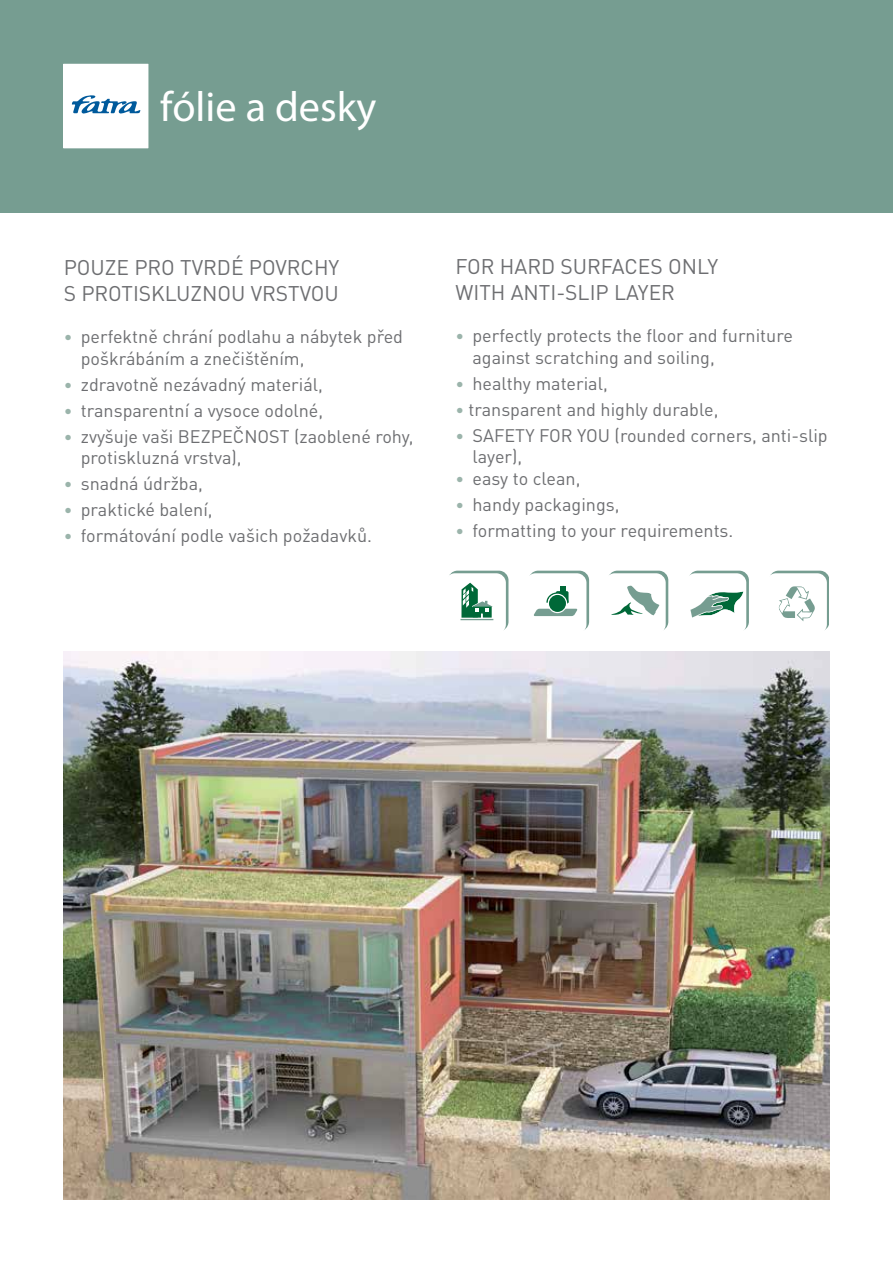
<style>
.page{position:relative;width:893px;height:1263px;background:#fff}
.page>*{position:absolute;margin:0;border:0;box-sizing:border-box;transform-origin:0 0}
.t1{font:expanded 42.3px "Helvetica Neue LT Pro";color:#fff}
.t2{font:21px/25.2px "DIN Pro";color:#6d6e71}
.t3{font:18px/21.6px "DIN Pro";color:#6d6e71}
.s1{font-size:16.5px;color:#9bb4ab}
</style>
<div class="page">
<div style="left:0;top:0;width:893px;height:213px;background:#769d91"></div>
<svg style="left:64px;top:64px;width:84px;height:84px;background:#ecf2f7"></svg>
<img style="left:64px;top:651px;width:765px;height:548px">
<div style="left:608px;top:571px;width:60px;height:60px;background:#769d91;border-radius:10px"></div>
<div style="left:605px;top:573px;width:61px;height:60px;background:#fff;border-radius:10px"></div>
<svg style="left:611px;top:585px;width:48px;height:30px"></svg>
<svg style="left:528px;top:571px;width:61px;height:60px"></svg>
<div style="left:526px;top:573px;width:60px;height:60px;background:#fff;border-radius:10px"></div>
<svg style="left:533px;top:586px;width:45px;height:30px"></svg>
<div style="left:448px;top:571px;width:60px;height:60px;background:#769d91;border-radius:10px"></div>
<div style="left:445px;top:573px;width:61px;height:60px;background:#fff;border-radius:10px"></div>
<svg style="left:460px;top:582px;width:33px;height:38px"></svg>
<svg style="left:688px;top:571px;width:61px;height:60px"></svg>
<div style="left:686px;top:573px;width:60px;height:60px;background:#fff;border-radius:10px"></div>
<svg style="left:690px;top:591px;width:54px;height:27px"></svg>
<svg style="left:770px;top:571px;width:58px;height:59px"></svg>
<h1 class="t1" style="left:160px;top:80px;width:218px">fólie a desky</h1>
<p class="t2" style="left:64px;top:253px;width:277px">POUZE PRO TVRDÉ POVRCHY<br>S PROTISKLUZNOU VRSTVOU</p>
<p class="t3" style="left:81px;top:324px;width:324px;text-indent:-17px"><span class="s1">•</span> perfektně chrání podlahu a nábytek před poškrábáním a znečištěním,</p>
<p class="t3" style="left:64px;top:372px;width:261px"><span class="s1">•</span> zdravotně nezávadný materiál,</p>
<p class="t3" style="left:64px;top:398px;width:261px"><span class="s1">•</span> transparentní a vysoce odolné,</p>
<p class="t3" style="left:81px;top:424px;width:334px;text-indent:-17px"><span class="s1">•</span> zvyšuje vaši BEZPEČNOST (zaoblené rohy, protiskluzná vrstva),</p>
<p class="t3" style="left:64px;top:471px;width:141px"><span class="s1">•</span> snadná údržba,</p>
<p class="t3" style="left:64px;top:497px;width:150px"><span class="s1">•</span> praktické balení,</p>
<p class="t3" style="left:64px;top:523px;width:310px"><span class="s1">•</span> formátování podle vašich požadavků.</p>
<p class="t2" style="left:455px;top:252px;width:264px">FOR HARD SURFACES ONLY<br>WITH ANTI-SLIP LAYER</p>
<p class="t3" style="left:472px;top:323px;width:322px;text-indent:-17px"><span class="s1">•</span> perfectly protects the floor and furniture against scratching and soiling,</p>
<p class="t3" style="left:455px;top:371px;width:154px"><span class="s1">•</span> healthy material,</p>
<p class="t3" style="left:455px;top:397px;width:264px"><span class="s1">•</span> transparent and highly durable,</p>
<p class="t3" style="left:472px;top:422px;width:357px;text-indent:-17px"><span class="s1">•</span> SAFETY FOR YOU (rounded corners, anti-slip layer),</p>
<p class="t3" style="left:455px;top:466px;width:126px"><span class="s1">•</span> easy to clean,</p>
<p class="t3" style="left:455px;top:492px;width:165px"><span class="s1">•</span> handy packagings,</p>
<p class="t3" style="left:455px;top:517px;width:279px"><span class="s1">•</span> formatting to your requirements.</p>
</div>
